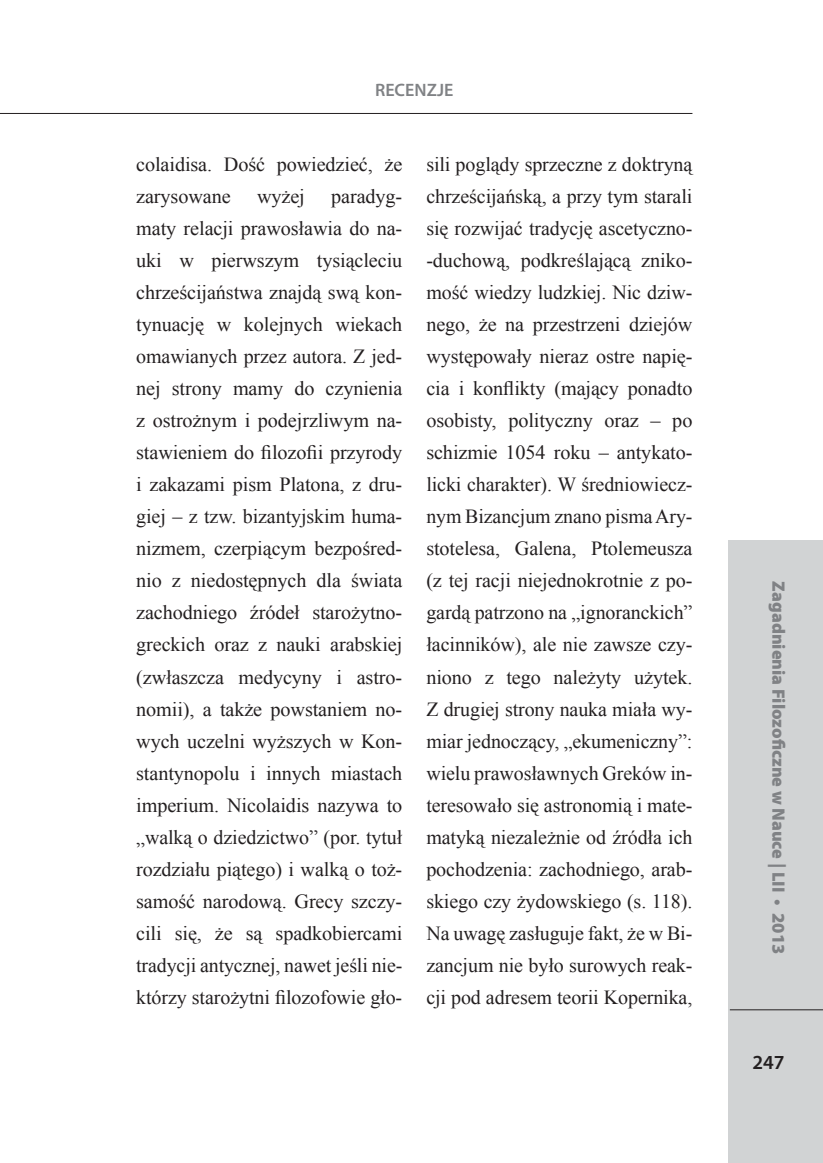
<style>
.page{position:relative;width:823px;height:1163px;background:#fff}
.page>*{position:absolute;margin:0;border:0;box-sizing:border-box;transform-origin:0 0}
.Tekst_recenzje_ZF{font:20px/32px "Times New Roman";letter-spacing:-.005em;color:#231f20;text-align:justify}
.t1{font:600 20px "Myriad Pro";color:#231f20}
.t2{font:900 18px "Myriad Pro";color:#808285}
.t3{font:600 18px "Myriad Pro";color:#808285}
</style>
<div class="page">
<div style="left:727px;top:540px;width:95px;height:622px;background:#d1d3d4"></div>
<hr style="left:0;top:113px;width:692px;height:1px;background:#231f20">
<hr style="left:729px;top:1009px;width:93px;height:1px;background:#231f20">
<p class="t3" style="left:375px;top:79px;width:80px">RECENZJE</p>
<p class="Tekst_recenzje_ZF" style="left:136px;top:148px;width:267px">colaidisa. Dość powiedzieć, że zarysowane</p>
<p class="Tekst_recenzje_ZF" style="left:257px;top:180px;width:49px">wyżej</p>
<p class="Tekst_recenzje_ZF" style="left:136px;top:180px;width:267px;text-indent:195px">paradyg&shy;maty relacji prawosławia do na&shy;uki w pierwszym tysiącleciu chrześcijaństwa znajdą swą kon&shy;tynuację w kolejnych wiekach omawianych przez autora. Z jed&shy;nej strony mamy do czynienia z ostrożnym i podejrzliwym na&shy;stawieniem do filozofii przyrody i zakazami pism Platona, z dru&shy;giej – z tzw. bizantyjskim huma&shy;nizmem, czerpiącym bezpośred&shy;nio z niedostępnych dla świata zachodniego źródeł starożytno&shy;greckich oraz z nauki arabskiej (zwłaszcza medycyny i astro&shy;nomii), a także powstaniem no&shy;wych uczelni wyższych w Kon&shy;stantynopolu i innych miastach imperium. Nicolaidis nazywa to „walką o dziedzictwo” (por. tytuł rozdziału piątego) i walką o toż&shy;samość narodową. Grecy szczy&shy;cili się, że są spadkobiercami tradycji antycznej, nawet jeśli nie&shy;którzy starożytni filozofowie gło-</p>
<p class="Tekst_recenzje_ZF" style="left:426px;top:148px;width:267px">sili poglądy sprzeczne z doktryną chrześcijańską, a przy tym starali się rozwijać tradycję ascetyczno--duchową, podkreślającą zniko&shy;mość wiedzy ludzkiej. Nic dziw&shy;nego, że na przestrzeni dziejów występowały nieraz ostre napię&shy;cia i konflikty (mający ponadto osobisty, polityczny oraz – po schizmie 1054 roku – antykato&shy;licki charakter). W średniowiecz&shy;nym Bizancjum znano pisma Ary&shy;stotelesa, Galena, Ptolemeusza (z tej racji niejednokrotnie z po&shy;gardą patrzono na „ignoranckich” łacinników), ale nie zawsze czy&shy;niono z tego należyty użytek.<br>Z drugiej strony nauka miała wy&shy;miar jednoczący, „ekumeniczny”: wielu prawosławnych Greków in&shy;teresowało się astronomią i mate&shy;matyką niezależnie od źródła ich pochodzenia: zachodniego, arab&shy;skiego czy żydowskiego (s. 118).<br>Na uwagę zasługuje fakt, że w Bi&shy;zancjum nie było surowych reak&shy;cji pod adresem teorii Kopernika,</p>
<p class="t2" style="left:790px;top:581px;width:374px;rotate:90deg">Zagadnienia Filozoficzne w Nauce | LII • 2013</p>
<p class="t1" style="left:752px;top:1049px;width:34px">247</p>
</div>
